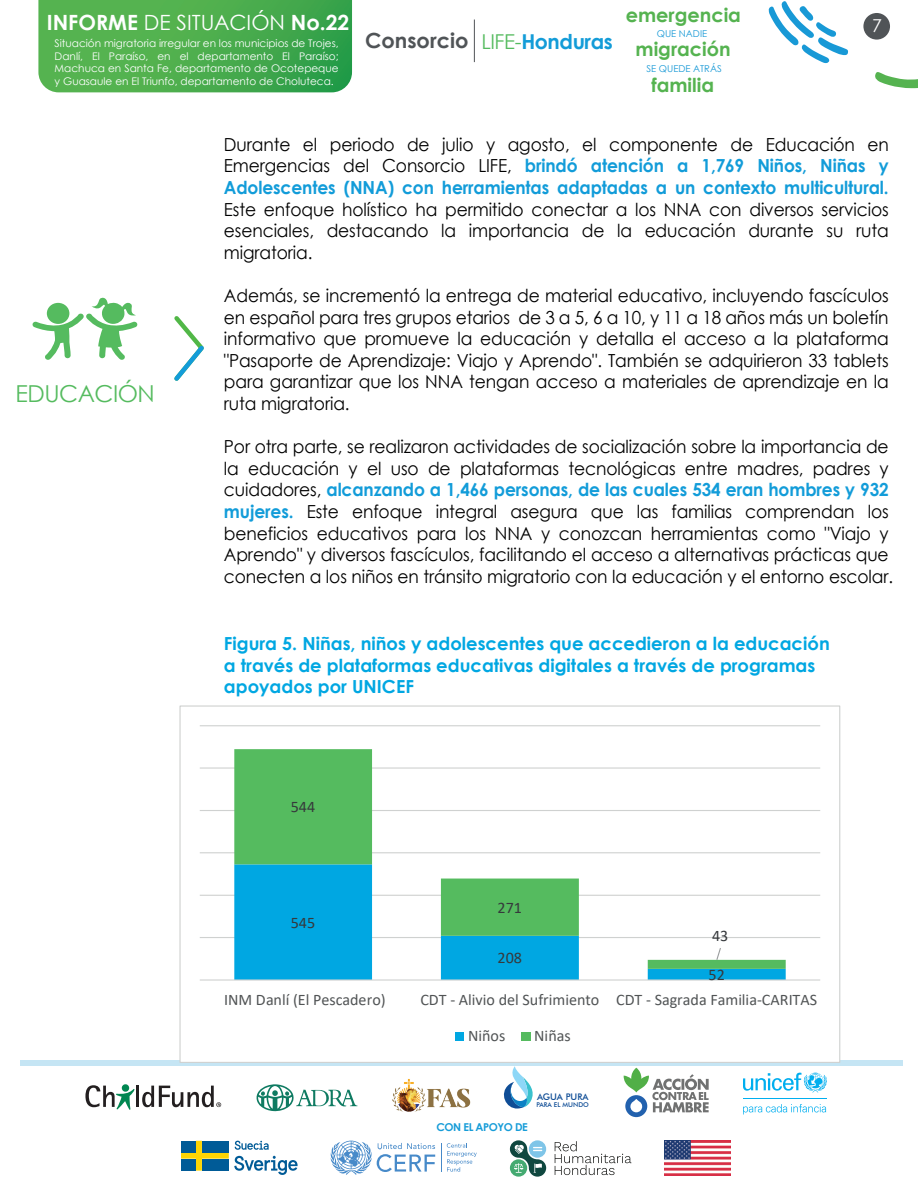
<style>
.page{position:relative;width:918px;height:1188px;background:#fff}
.page>*{position:absolute;margin:0;border:0;box-sizing:border-box;transform-origin:0 0}
.t1{font:23.4px "Century Gothic";letter-spacing:-.02em;color:#55bb5f}
.t2{font:700 21px "Century Gothic";color:#fff}
.t3{font:700 20.85px "Century Gothic";color:#505457}
.t4{font:700 19.35px/33.5px "Century Gothic";color:#55b350;text-align:center}
.t5{font:18px/21.6px "Century Gothic";letter-spacing:-.005em;color:#000001;text-align:justify;scale:.95 1}
.t6{font:700 18px/21.6px "Century Gothic";letter-spacing:-.005em;color:#129cd9;text-align:justify;scale:.95 1}
.t7{font:700 18px/21.6px "Century Gothic";color:#00a7e2}
.t8{font:17.85px "Century Gothic";color:#fff}
.t9{font:16.05px "Calibri";color:#515455}
.t10{font:16.05px "Calibri";color:#36393c}
.t11{font:700 10.8px "Century Gothic";letter-spacing:-.04em;color:#169cd8}
.t12{font:10.5px/12.6px "Century Gothic";color:#fff;text-align:justify}
.t13{font:9.45px "Century Gothic";color:#1899d6}
.t14{font:500 9.15px "Futura BT";color:#0f4d96}
.t15{font:500 6.6px "Futura BT";color:#0f4d96}
.s1{font-weight:400}
.s2{font-weight:400;font-size:20.55px;color:#55bb5f}
.s3{font-size:20.55px;color:#139cd8}
.s4{font-weight:400;color:#000001}
.s5{font-weight:700;color:#129cd9}
</style>
<div class="page">
<svg style="left:174px;top:316px;width:30px;height:65px"></svg>
<svg style="left:32px;top:297px;width:106px;height:63px"></svg>
<svg style="left:875px;top:72px;width:43px;height:16px"></svg>
<svg style="left:768px;top:1px;width:80px;height:63px"></svg>
<hr style="left:474px;top:20px;width:1px;height:42px;background:#505457">
<div style="left:863px;top:13px;width:27px;height:27px;background:#505457;border-radius:50%"></div>
<svg style="left:21px;top:1060px;width:882px;height:5px;background:#c7e0ec"></svg>
<div style="left:180px;top:706px;width:660px;height:356px;background:#fff"></div>
<hr style="left:200px;top:725px;width:620px;height:1px;background:#cfd1d0">
<hr style="left:200px;top:767px;width:620px;height:2px;background:#cfd1d0">
<hr style="left:200px;top:810px;width:620px;height:1px;background:#cfd1d0">
<hr style="left:200px;top:852px;width:620px;height:1px;background:#cfd1d0">
<hr style="left:200px;top:895px;width:620px;height:1px;background:#cfd1d0">
<hr style="left:200px;top:937px;width:620px;height:1px;background:#cfd1d0">
<svg style="left:234px;top:969px;width:552px;height:10px;fill:#00a7e2"></svg>
<svg style="left:234px;top:749px;width:552px;height:220px"></svg>
<hr style="left:200px;top:979px;width:620px;height:2px;background:#cfd1d0">
<svg style="left:715px;top:947px;width:7px;height:14px"></svg>
<div style="left:456px;top:1032px;width:8px;height:9px;background:#00a7e2"></div>
<div style="left:522px;top:1032px;width:9px;height:9px;background:#55bb5f"></div>
<svg style="left:38px;top:0;width:314px;height:92px;background:#4aac4e"></svg>
<img style="left:665px;top:1140px;width:66px;height:35px">
<svg style="left:441px;top:1143px;width:36px;height:29px"></svg>
<svg style="left:331px;top:1141px;width:104px;height:34px"></svg>
<svg style="left:743px;top:1073px;width:84px;height:20px"></svg>
<hr style="left:743px;top:1098px;width:83px;height:1px;background:#00aeef">
<svg style="left:743px;top:1104px;width:83px;height:10px"></svg>
<svg style="left:256px;top:1084px;width:101px;height:27px"></svg>
<hr style="left:136px;top:1086px;width:3px;height:21px;background:#231f20">
<svg style="left:85px;top:1084px;width:49px;height:26px"></svg>
<svg style="left:142px;top:1086px;width:79px;height:21px"></svg>
<img style="left:392px;top:1078px;width:79px;height:34px">
<svg style="left:624px;top:1068px;width:85px;height:49px"></svg>
<svg style="left:555px;top:1141px;width:76px;height:34px"></svg>
<svg style="left:510px;top:1140px;width:36px;height:37px"></svg>
<svg style="left:503px;top:1066px;width:30px;height:43px"></svg>
<svg style="left:181px;top:1141px;width:117px;height:34px"></svg>
<div style="left:181px;top:1141px;width:15px;height:12px;background:#005b97"></div>
<div style="left:202px;top:1141px;width:27px;height:12px;background:#005b97"></div>
<div style="left:181px;top:1159px;width:15px;height:12px;background:#005b97"></div>
<div style="left:202px;top:1159px;width:27px;height:12px;background:#005b97"></div>
<p class="t2" style="left:47px;top:7px;width:304px">INFORME <span class="s1">DE SITUACIÓN</span> No.22</p>
<p class="t12" style="left:55px;top:37px;width:286px">Situación migratoria irregular en los municipios de Trojes, Danlí, El Paraíso, en el departamento El Paraíso; Machuca en Santa Fe, departamento de Ocotepeque y Guasaule en El Triunfo, departamento de Choluteca.</p>
<p class="t3" style="left:365px;top:25px;width:249px">Consorcio <span class="s2">LIFE-</span><span class="s3">Honduras</span></p>
<p class="t4" style="left:626px;top:-2px;width:117px">emergencia migración</p>
<p class="t4" style="left:651px;top:67px;width:64px">familia</p>
<p class="t13" style="left:657px;top:27px;width:52px">QUE NADIE</p>
<p class="t13" style="left:646px;top:62px;width:77px">SE QUEDE ATRÁS</p>
<p class="t8" style="left:872px;top:13px;width:11px">7</p>
<p class="t1" style="left:15px;top:377px;width:141px">EDUCACIÓN</p>
<p class="t6" style="left:224px;top:133px;width:701px"><span class="s4">Durante el periodo de julio y agosto, el componente de Educación en Emergencias del Consorcio LIFE,</span> brindó atención a 1,769 Niños, Niñas y Adolescentes (NNA) con herramientas adaptadas a un contexto multicultural.</p>
<p class="t5" style="left:224px;top:198px;width:701px">Este enfoque holístico ha permitido conectar a los NNA con diversos servicios esenciales, destacando la importancia de la educación durante su ruta migratoria.</p>
<p class="t5" style="left:224px;top:284px;width:701px">Además, se incrementó la entrega de material educativo, incluyendo fascículos en español para tres grupos etarios de 3 a 5, 6 a 10, y 11 a 18 años más un boletín informativo que promueve la educación y detalla el acceso a la plataforma "Pasaporte de Aprendizaje: Viajo y Aprendo". También se adquirieron 33 tablets para garantizar que los NNA tengan acceso a materiales de aprendizaje en la ruta migratoria.</p>
<p class="t5" style="left:224px;top:436px;width:706px;text-align:left">Por otra parte, se realizaron actividades de socialización sobre la importancia de la educación y el uso de plataformas tecnológicas entre madres, padres y cuidadores, <span class="s5">alcanzando a 1,466 personas, de las cuales 534 eran hombres y 932 mujeres.</span> Este enfoque integral asegura que las familias comprendan los beneficios educativos para los NNA y conozcan herramientas como "Viajo y Aprendo" y diversos fascículos, facilitando el acceso a alternativas prácticas que conecten a los niños en tránsito migratorio con la educación y el entorno escolar.</p>
<p class="t7" style="left:224px;top:632px;width:607px">Figura 5. Niñas, niños y adolescentes que accedieron a la educación a través de plataformas educativas digitales a través de programas apoyados por UNICEF</p>
<p class="t10" style="left:291px;top:796px;width:26px">544</p>
<p class="t10" style="left:291px;top:911px;width:26px">545</p>
<p class="t10" style="left:498px;top:896px;width:26px">271</p>
<p class="t10" style="left:498px;top:947px;width:26px">208</p>
<p class="t10" style="left:712px;top:925px;width:18px">43</p>
<p class="t10" style="left:709px;top:963px;width:18px">52</p>
<p class="t9" style="left:224px;top:989px;width:163px">INM Danlí (El Pescadero)</p>
<p class="t9" style="left:420px;top:989px;width:398px">CDT - Alivio del Sufrimiento CDT - Sagrada Familia-CARITAS</p>
<p class="t9" style="left:468px;top:1025px;width:39px">Niños</p>
<p class="t9" style="left:534px;top:1025px;width:38px">Niñas</p>
<p class="t11" style="left:437px;top:1119px;width:93px">CON EL APOYO DE</p>
<p class="t14" style="left:537px;top:1092px;width:53px">AGUA PURA</p>
<p class="t15" style="left:536px;top:1101px;width:54px">PARA EL MUNDO</p>
</div>
